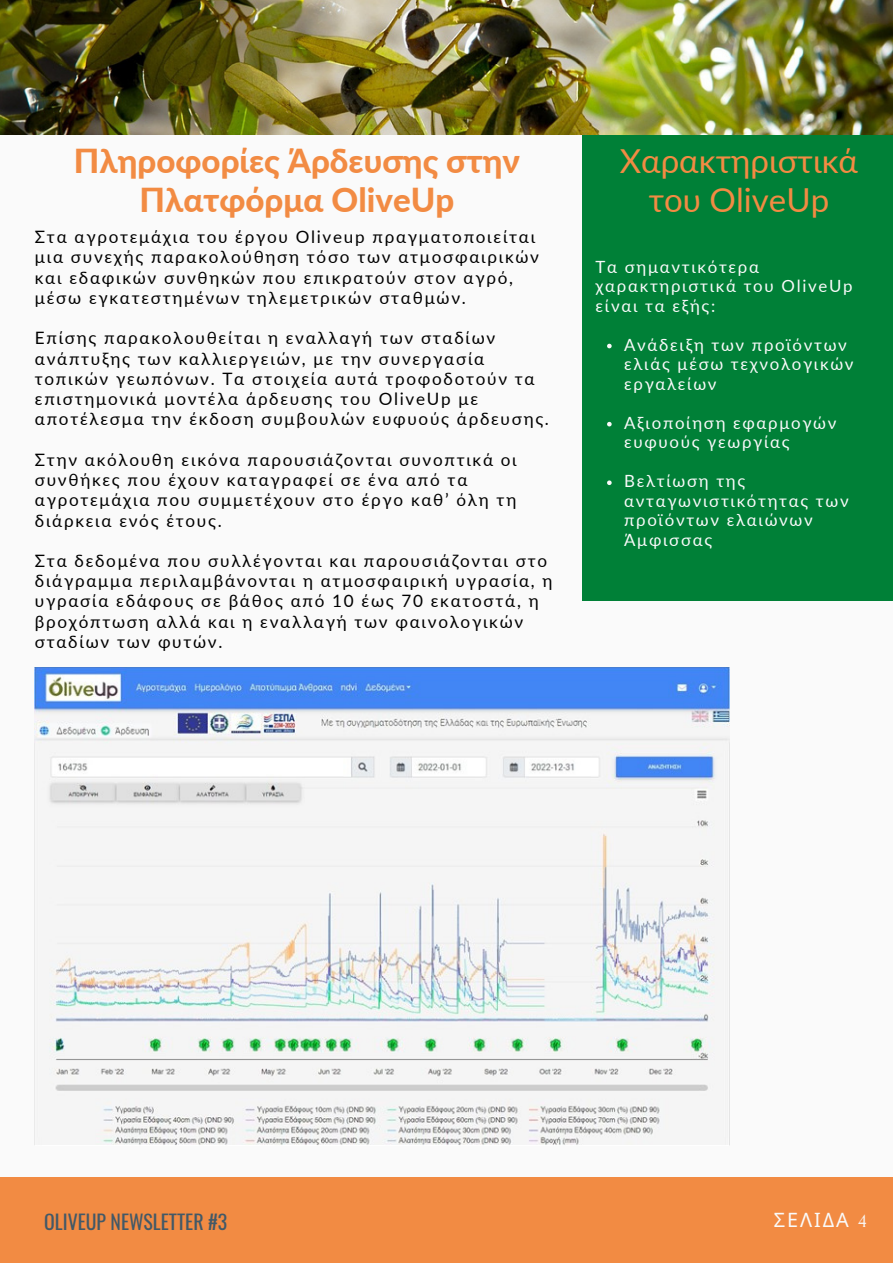
<style>
.page{position:relative;width:893px;height:1264px;background:#fff}
.page>*{position:absolute;margin:0;border:0;box-sizing:border-box;transform-origin:0 0}
.t1{font:800 33px/39.3px "Lato";color:#f28b43;text-align:center}
.t2{font:33px/39.3px "Lato";color:#f28b43;text-align:center}
.t3{font:19.8px "Oswald";color:#435967}
.t4{font:19.8px "Noto Sans";letter-spacing:.1em;color:#fafafa}
.t5{font:17.1px/20.2px "Lato";letter-spacing:.1em;color:#000}
.t6{font:16.8px/19.5px "Lato";letter-spacing:.1em;color:#fafafa}
.s1{font-family:"Forum"}
</style>
<div class="page">
<div style="left:0;top:0;width:892px;height:1262px;background:#fafafa"></div>
<div style="left:582px;top:111px;width:310px;height:490px;background:#008037"></div>
<div style="left:0;top:1176px;width:892px;height:86px;background:#f28b43"></div>
<img style="left:0;top:0;width:892px;height:134px">
<img style="left:35px;top:667px;width:695px;height:478px">
<svg style="left:607px;top:344px;width:4px;height:4px"></svg>
<svg style="left:607px;top:422px;width:4px;height:4px"></svg>
<svg style="left:607px;top:480px;width:4px;height:5px"></svg>
<p class="t1" style="left:74px;top:141px;width:447px">Πληροφορίες Άρδευσης στην<br>Πλατφόρμα OliveUp</p>
<p class="t2" style="left:619px;top:141px;width:240px">Χαρακτηριστικά του OliveUp</p>
<p class="t5" style="left:35px;top:226px;width:505px">Στα αγροτεμάχια του έργου Oliveup πραγματοποιείται μια συνεχής παρακολούθηση τόσο των ατμοσφαιρικών και εδαφικών συνθηκών που επικρατούν στον αγρό, μέσω εγκατεστημένων τηλεμετρικών σταθμών.</p>
<p class="t5" style="left:35px;top:327px;width:515px">Επίσης παρακολουθείται η εναλλαγή των σταδίων ανάπτυξης των καλλιεργειών, με την συνεργασία τοπικών γεωπόνων. Τα στοιχεία αυτά τροφοδοτούν τα επιστημονικά μοντέλα άρδευσης του OliveUp με αποτέλεσμα την έκδοση συμβουλών ευφυούς άρδευσης.</p>
<p class="t5" style="left:35px;top:449px;width:483px">Στην ακόλουθη εικόνα παρουσιάζονται συνοπτικά οι συνθήκες που έχουν καταγραφεί σε ένα από τα αγροτεμάχια που συμμετέχουν στο έργο καθ’ όλη τη διάρκεια ενός έτους.</p>
<p class="t5" style="left:35px;top:550px;width:519px">Στα δεδομένα που συλλέγονται και παρουσιάζονται στο διάγραμμα περιλαμβάνονται η ατμοσφαιρική υγρασία, η υγρασία εδάφους σε βάθος από 10 έως 70 εκατοστά, η βροχόπτωση αλλά και η εναλλαγή των φαινολογικών σταδίων των φυτών.</p>
<p class="t6" style="left:595px;top:256px;width:258px">Τα σημαντικότερα χαρακτηριστικά του OliveUp είναι τα εξής:</p>
<p class="t6" style="left:624px;top:334px;width:231px">Ανάδειξη των προϊόντων ελιάς μέσω τεχνολογικών εργαλείων</p>
<p class="t6" style="left:624px;top:412px;width:214px">Αξιοποίηση εφαρμογών ευφυούς γεωργίας</p>
<p class="t6" style="left:624px;top:471px;width:226px">Βελτίωση της ανταγωνιστικότητας των προϊόντων ελαιώνων<br>Άμφισσας</p>
<p class="t3" style="left:44px;top:1205px;width:184px">OLIVEUP NEWSLETTER #3</p>
<p class="t4" style="left:773px;top:1205px;width:94px">ΣΕΛΙΔΑ <span class="s1">4</span></p>
</div>
